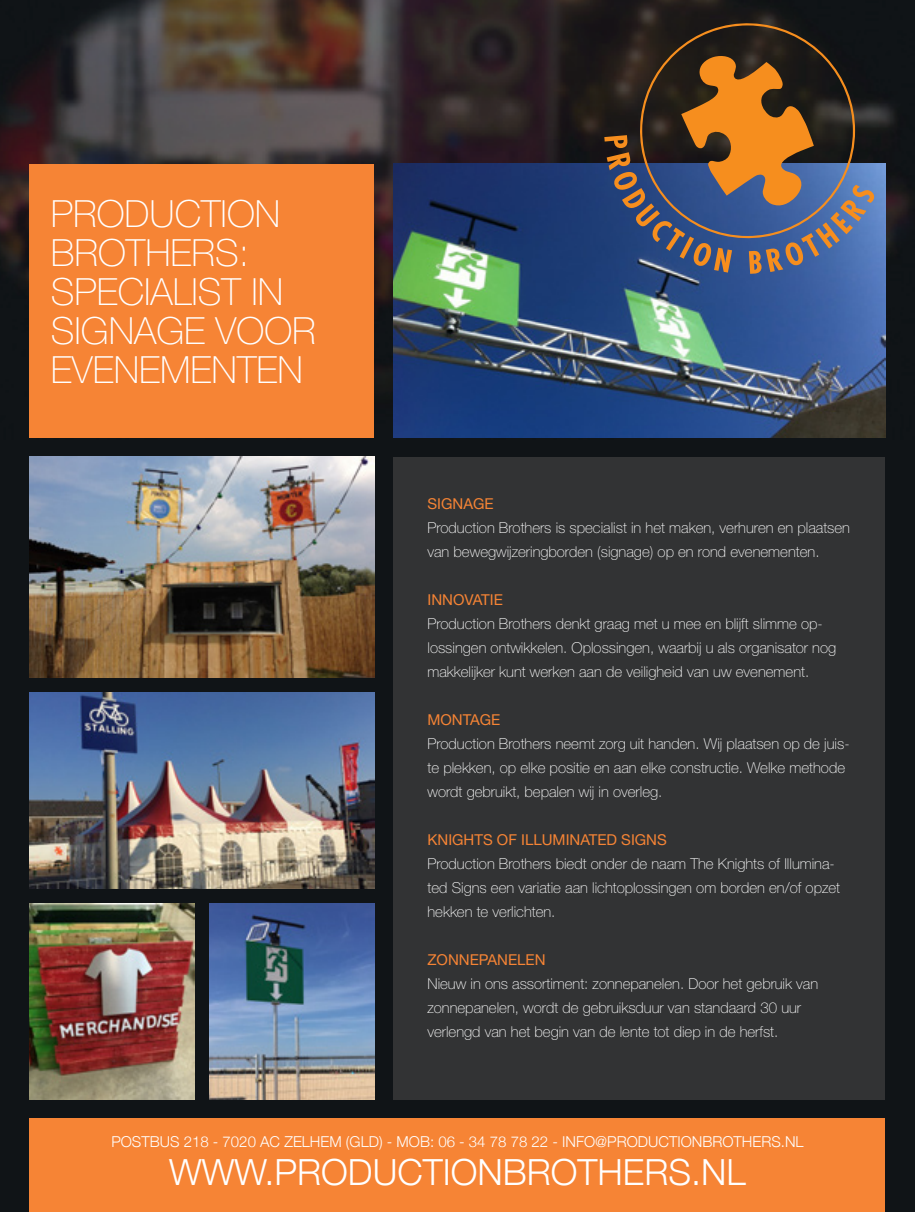
<style>
.page{position:relative;width:915px;height:1212px;background:#fff}
.page>*{position:absolute;margin:0;border:0;box-sizing:border-box;transform-origin:0 0}
.t1{font:100 37.5px/39px "Helvetica Neue";color:#fff}
.t2{font:300 36px "Helvetica Neue";color:#fff}
.t3{font:100 15px/24px "Helvetica Neue";color:#fff}
.t4{font:300 15px "Helvetica Neue";color:#fff}
.s1{font-weight:400;color:#f68435}
</style>
<div class="page">
<div style="left:0;top:0;width:914px;height:1212px;background:#101417"></div>
<img style="left:0;top:0;width:910px;height:438px">
<div style="left:30px;top:164px;width:344px;height:273px;background:#f68435"></div>
<div style="left:30px;top:1119px;width:855px;height:93px;background:#f68435"></div>
<img style="left:393px;top:164px;width:492px;height:273px">
<svg style="left:628px;top:23px;width:226px;height:32px;fill:#1e1a17"></svg>
<svg style="left:604px;top:55px;width:270px;height:219px"></svg>
<div style="left:393px;top:457px;width:492px;height:642px;background:#323334"></div>
<img style="left:30px;top:692px;width:344px;height:196px">
<img style="left:30px;top:904px;width:164px;height:195px">
<img style="left:209px;top:903px;width:165px;height:196px">
<img style="left:30px;top:457px;width:344px;height:220px">
<p class="t1" style="left:51px;top:194px;width:266px">PRODUCTION<br>BROTHERS:<br>SPECIALIST IN<br>SIGNAGE VOOR<br>EVENEMENTEN</p>
<p class="t3" style="left:427px;top:492px;width:424px"><span class="s1">SIGNAGE<br></span>Production Brothers is specialist in het maken, verhuren en plaatsen van bewegwijzeringborden (signage) op en rond evenementen.</p>
<p class="t3" style="left:427px;top:588px;width:410px"><span class="s1">INNOVATIE<br></span>Production Brothers denkt graag met u mee en blijft slimme op&shy;lossingen ontwikkelen. Oplossingen, waarbij u als organisator nog makkelijker kunt werken aan de veiligheid van uw evenement.</p>
<p class="t3" style="left:427px;top:708px;width:423px"><span class="s1">MONTAGE<br></span>Production Brothers neemt zorg uit handen. Wij plaatsen op de juis&shy;te plekken, op elke positie en aan elke constructie. Welke methode wordt gebruikt, bepalen wij in overleg.</p>
<p class="t3" style="left:427px;top:828px;width:414px"><span class="s1">KNIGHTS OF ILLUMINATED SIGNS<br></span>Production Brothers biedt onder de naam The Knights of Illumina&shy;ted Signs een variatie aan lichtoplossingen om borden en/of opzet hekken te verlichten.</p>
<p class="t3" style="left:427px;top:948px;width:392px"><span class="s1">ZONNEPANELEN<br></span>Nieuw in ons assortiment: zonnepanelen. Door het gebruik van zonnepanelen, wordt de gebruiksduur van standaard 30 uur verlengd van het begin van de lente tot diep in de herfst.</p>
<p class="t4" style="left:111px;top:1130px;width:693px">POSTBUS 218 - 7020 AC ZELHEM (GLD) - MOB: 06 - 34 78 78 22 - INFO@PRODUCTIONBROTHERS.NL</p>
<p class="t2" style="left:169px;top:1143px;width:578px">WWW.PRODUCTIONBROTHERS.NL</p>
</div>
